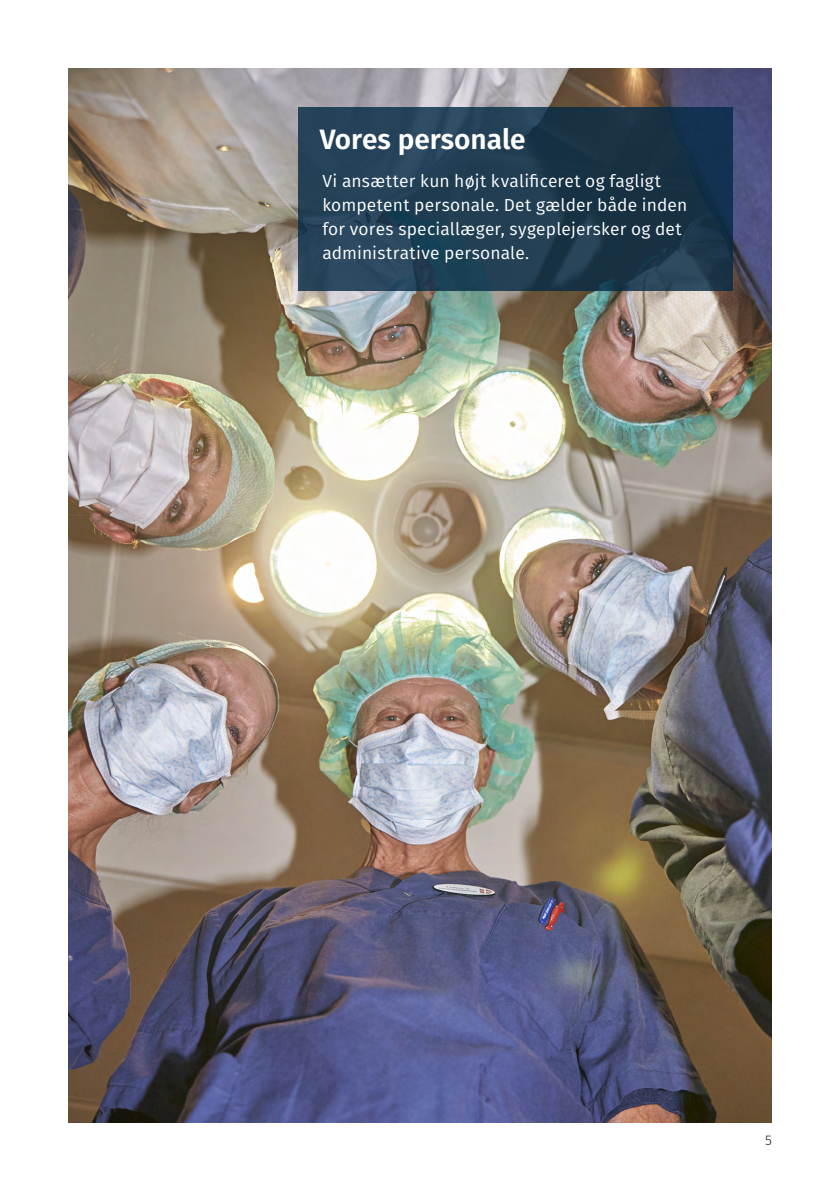
<style>
.page{position:relative;width:840px;height:1191px;background:#fff}
.page>*{position:absolute;margin:0;border:0;box-sizing:border-box;transform-origin:0 0}
.t1{font:600 28px "Fira Sans";color:#fff}
.t2{font:17.4px/24px "Fira Sans";letter-spacing:.01em;color:#fff}
.t3{font:300 14px "Fira Sans";color:#231f20}
</style>
<div class="page">
<img style="left:68px;top:68px;width:703px;height:1055px">
<svg style="left:298px;top:107px;width:434px;height:184px;background:#1f3b51"></svg>
<h1 class="t1" style="left:320px;top:116px;width:207px">Vores personale</h1>
<p class="t2" style="left:322px;top:169px;width:366px">Vi ansætter kun højt kvalificeret og fagligt kompetent personale. Det gælder både inden for vores speciallæger, sygeplejersker og det administrative personale.</p>
<p class="t3" style="left:764px;top:1129px;width:8px">5</p>
</div>
